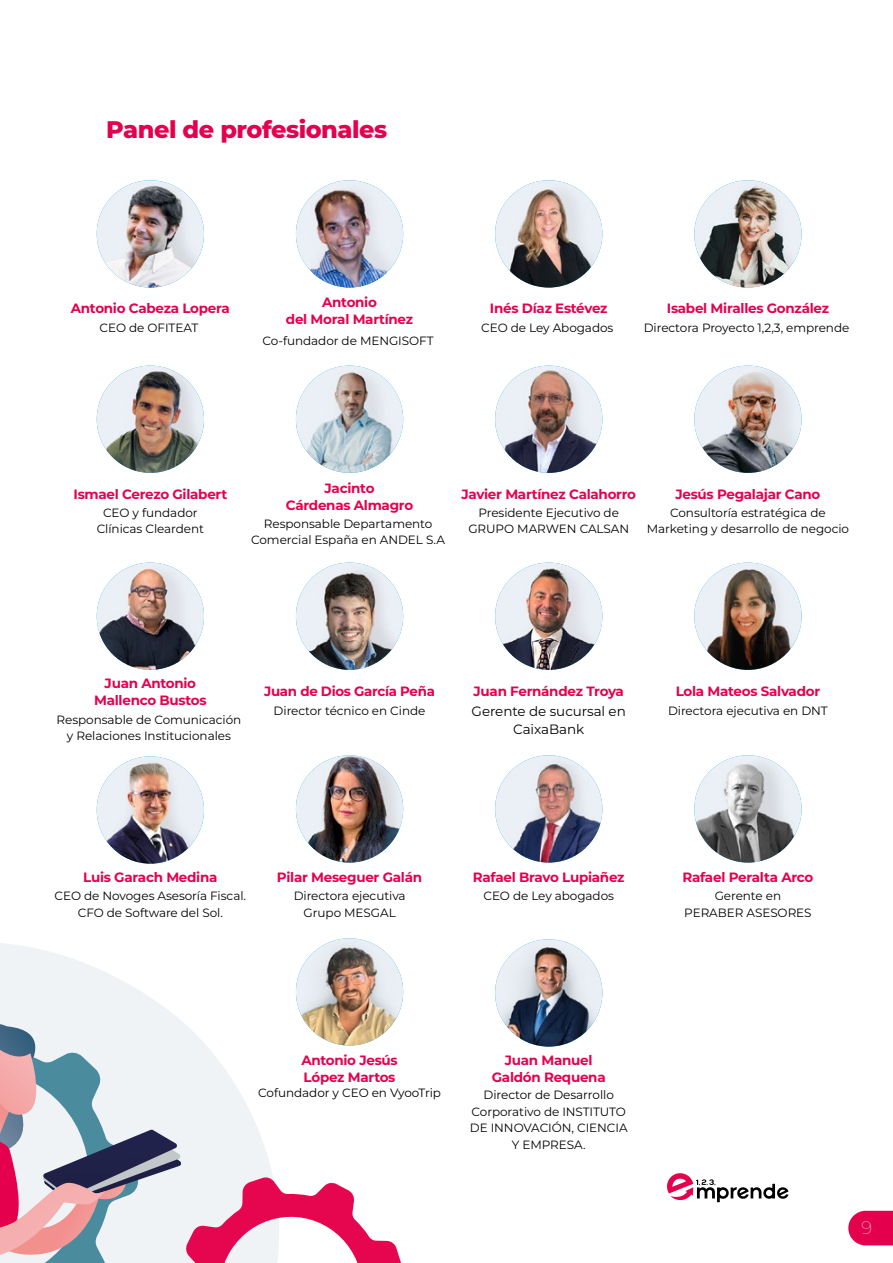
<style>
.page{position:relative;width:893px;height:1263px;background:#fff}
.page>*{position:absolute;margin:0;border:0;box-sizing:border-box;transform-origin:0 0}
.t1{font:800 24px "Montserrat";letter-spacing:-.02em;color:#e5004e}
.t2{font:100 18px "Montserrat Alternates";color:#fff}
.t3{font:700 13.5px/16.5px "Montserrat";letter-spacing:-.02em;color:#e5004e;text-align:center}
.t4{font:13.5px/18px "Montserrat";letter-spacing:-.005em;color:#000;text-align:center}
.t5{font:12px/16.5px "Montserrat";letter-spacing:-.005em;color:#000;text-align:center}
</style>
<div class="page">
<svg style="left:0;top:943px;width:313px;height:77px"></svg>
<svg style="left:848px;top:1211px;width:45px;height:34px;background:#e7155d"></svg>
<img style="left:97px;top:180px;width:107px;height:108px;border-radius:54px">
<img style="left:296px;top:180px;width:107px;height:108px;border-radius:54px">
<img style="left:495px;top:180px;width:107px;height:108px;border-radius:54px">
<img style="left:694px;top:180px;width:107px;height:108px;border-radius:54px">
<img style="left:97px;top:366px;width:107px;height:107px;border-radius:54px">
<img style="left:296px;top:366px;width:107px;height:107px;border-radius:54px">
<img style="left:495px;top:366px;width:107px;height:107px;border-radius:54px">
<img style="left:694px;top:366px;width:107px;height:107px;border-radius:54px">
<img style="left:97px;top:563px;width:107px;height:107px;border-radius:54px">
<img style="left:296px;top:563px;width:107px;height:107px;border-radius:54px">
<img style="left:495px;top:563px;width:107px;height:107px;border-radius:54px">
<img style="left:694px;top:563px;width:107px;height:107px;border-radius:54px">
<img style="left:97px;top:756px;width:107px;height:108px;border-radius:54px">
<img style="left:296px;top:755px;width:107px;height:107px;border-radius:54px">
<img style="left:296px;top:938px;width:107px;height:107px;border-radius:54px">
<img style="left:495px;top:755px;width:107px;height:107px;border-radius:54px">
<img style="left:495px;top:939px;width:107px;height:107px;border-radius:54px">
<img style="left:694px;top:755px;width:107px;height:107px;border-radius:54px">
<svg style="left:667px;top:1173px;width:121px;height:29px"></svg>
<svg style="left:0;top:1020px;width:401px;height:243px"></svg>
<h1 class="t1" style="left:106px;top:112px;width:282px">Panel de profesionales</h1>
<p class="t3" style="left:71px;top:299px;width:161px">Antonio Cabeza Lopera</p>
<p class="t5" style="left:100px;top:319px;width:100px">CEO de OFITEAT</p>
<p class="t3" style="left:286px;top:294px;width:129px">Antonio<br>del Moral Martínez</p>
<p class="t5" style="left:263px;top:332px;width:173px">Co-fundador de MENGISOFT</p>
<p class="t3" style="left:490px;top:299px;width:119px">Inés Díaz Estévez</p>
<p class="t5" style="left:481px;top:319px;width:134px">CEO de Ley Abogados</p>
<p class="t3" style="left:667px;top:299px;width:164px">Isabel Miralles González</p>
<p class="t5" style="left:644px;top:319px;width:207px">Directora Proyecto 1,2,3, emprende</p>
<p class="t3" style="left:74px;top:485px;width:155px">Ismael Cerezo Gilabert</p>
<p class="t5" style="left:97px;top:504px;width:109px">CEO y fundador<br>Clínicas Cleardent</p>
<p class="t3" style="left:286px;top:479px;width:129px">Jacinto<br>Cárdenas Almagro</p>
<p class="t5" style="left:251px;top:515px;width:195px">Responsable Departamento<br>Comercial España en ANDEL S.A</p>
<p class="t3" style="left:461px;top:485px;width:176px">Javier Martínez Calahorro</p>
<p class="t5" style="left:468px;top:504px;width:162px">Presidente Ejecutivo de<br>GRUPO MARWEN CALSAN</p>
<p class="t3" style="left:675px;top:485px;width:147px">Jesús Pegalajar Cano</p>
<p class="t5" style="left:647px;top:504px;width:204px">Consultoría estratégica de<br>Marketing y desarrollo de negocio</p>
<p class="t3" style="left:94px;top:675px;width:114px">Juan Antonio<br>Mallenco Bustos</p>
<p class="t5" style="left:57px;top:711px;width:186px">Responsable de Comunicación y Relaciones Institucionales</p>
<p class="t3" style="left:264px;top:683px;width:172px">Juan de Dios García Peña</p>
<p class="t5" style="left:274px;top:702px;width:153px">Director técnico en Cinde</p>
<p class="t3" style="left:474px;top:683px;width:152px">Juan Fernández Troya</p>
<p class="t4" style="left:472px;top:702px;width:156px">Gerente de sucursal en<br>CaixaBank</p>
<p class="t3" style="left:676px;top:683px;width:146px">Lola Mateos Salvador</p>
<p class="t5" style="left:668px;top:702px;width:161px">Directora ejecutiva en DNT</p>
<p class="t3" style="left:83px;top:868px;width:136px">Luis Garach Medina</p>
<p class="t5" style="left:55px;top:887px;width:193px">CEO de Novoges Asesoría Fiscal.<br>CFO de Software del Sol.</p>
<p class="t3" style="left:277px;top:868px;width:147px">Pilar Meseguer Galán</p>
<p class="t5" style="left:294px;top:888px;width:113px">Directora ejecutiva<br>Grupo MESGAL</p>
<p class="t3" style="left:473px;top:868px;width:153px">Rafael Bravo Lupiañez</p>
<p class="t5" style="left:483px;top:887px;width:132px">CEO de Ley abogados</p>
<p class="t3" style="left:682px;top:868px;width:132px">Rafael Peralta Arco</p>
<p class="t5" style="left:684px;top:888px;width:129px">Gerente en<br>PERABER ASESORES</p>
<p class="t3" style="left:301px;top:1051px;width:98px;text-align:left">Antonio Jesús<br>López Martos</p>
<p class="t5" style="left:258px;top:1084px;width:184px">Cofundador y CEO en VyooTrip</p>
<p class="t3" style="left:492px;top:1051px;width:115px">Juan Manuel<br>Galdón Requena</p>
<p class="t5" style="left:470px;top:1086px;width:159px">Director de Desarrollo<br>Corporativo de INSTITUTO<br>DE INNOVACIÓN, CIENCIA<br>Y EMPRESA.</p>
<h2 class="t2" style="left:861px;top:1216px;width:12px">9</h2>
</div>
